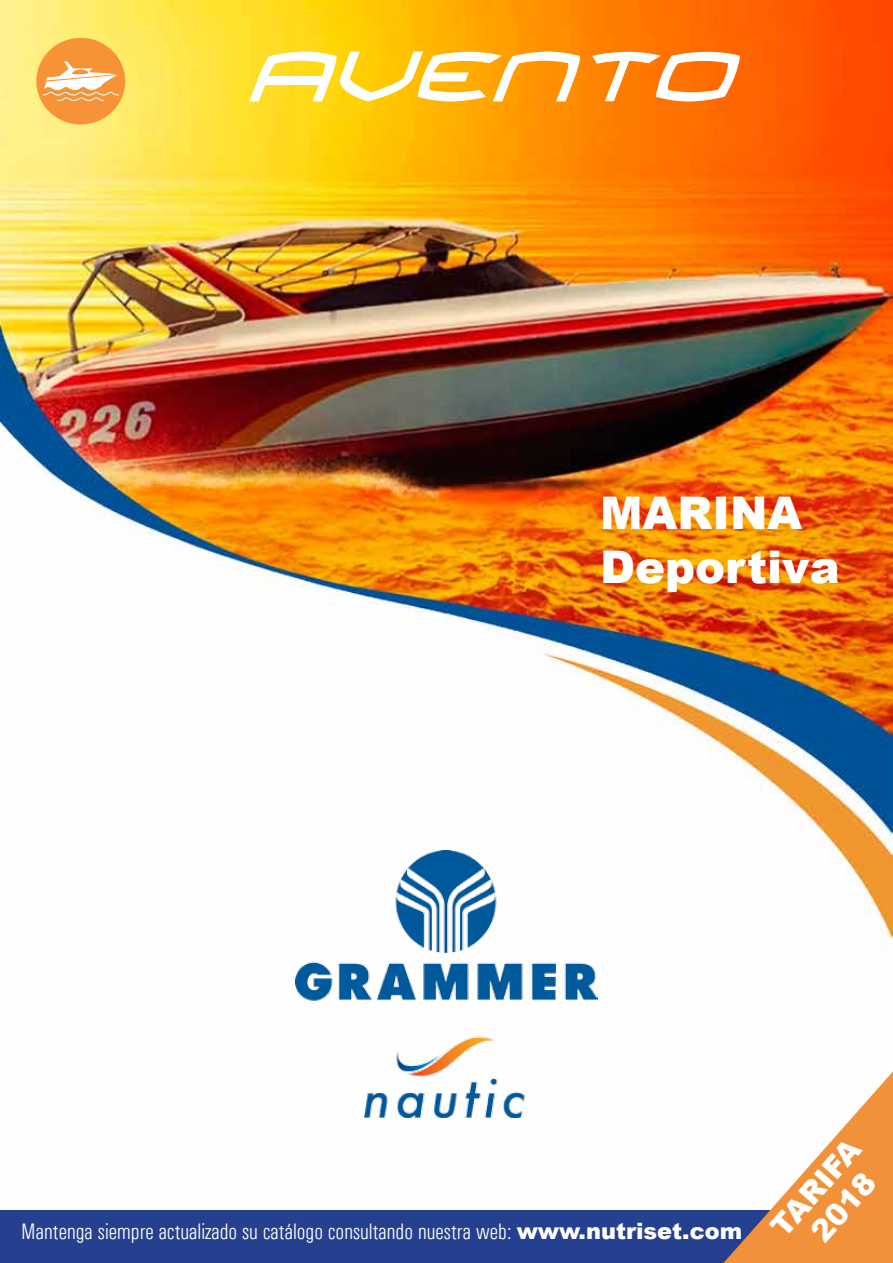
<style>
.page{position:relative;width:893px;height:1263px;background:#fff}
.page>*{position:absolute;margin:0;border:0;box-sizing:border-box;transform-origin:0 0}
.t1{font:900 45px/54px "Arial";color:#fff}
.t2{font:900 30px/33.3px "Arial";color:#fff;text-align:center}
.t3{font:300 condensed 22.5px "Univers";color:#fff}
.s1{font-family:"Arial";font-weight:900;font-stretch:normal}
</style>
<div class="page">
<img style="left:0;top:0;width:893px;height:1118px">
<div style="left:0;top:1210px;width:892px;height:53px;background:#25408f"></div>
<svg style="left:723px;top:1071px;width:170px;height:192px"></svg>
<img style="left:296px;top:851px;width:302px;height:266px">
<div style="left:36px;top:38px;width:89px;height:87px;background:#f79337;border-radius:50%"></div>
<svg style="left:43px;top:61px;width:76px;height:40px"></svg>
<svg style="left:249px;top:52px;width:491px;height:49px"></svg>
<h1 class="t1" style="left:600px;top:484px;width:241px">MARINA<br>Deportiva</h1>
<p class="t3" style="left:21px;top:1218px;width:722px">Mantenga siempre actualizado su catálogo consultando nuestra web: <span class="s1">www.nutriset.com</span></p>
<h2 class="t2" style="left:763px;top:1220px;width:120px;rotate:-48deg">TARIFA<br>2018</h2>
</div>
